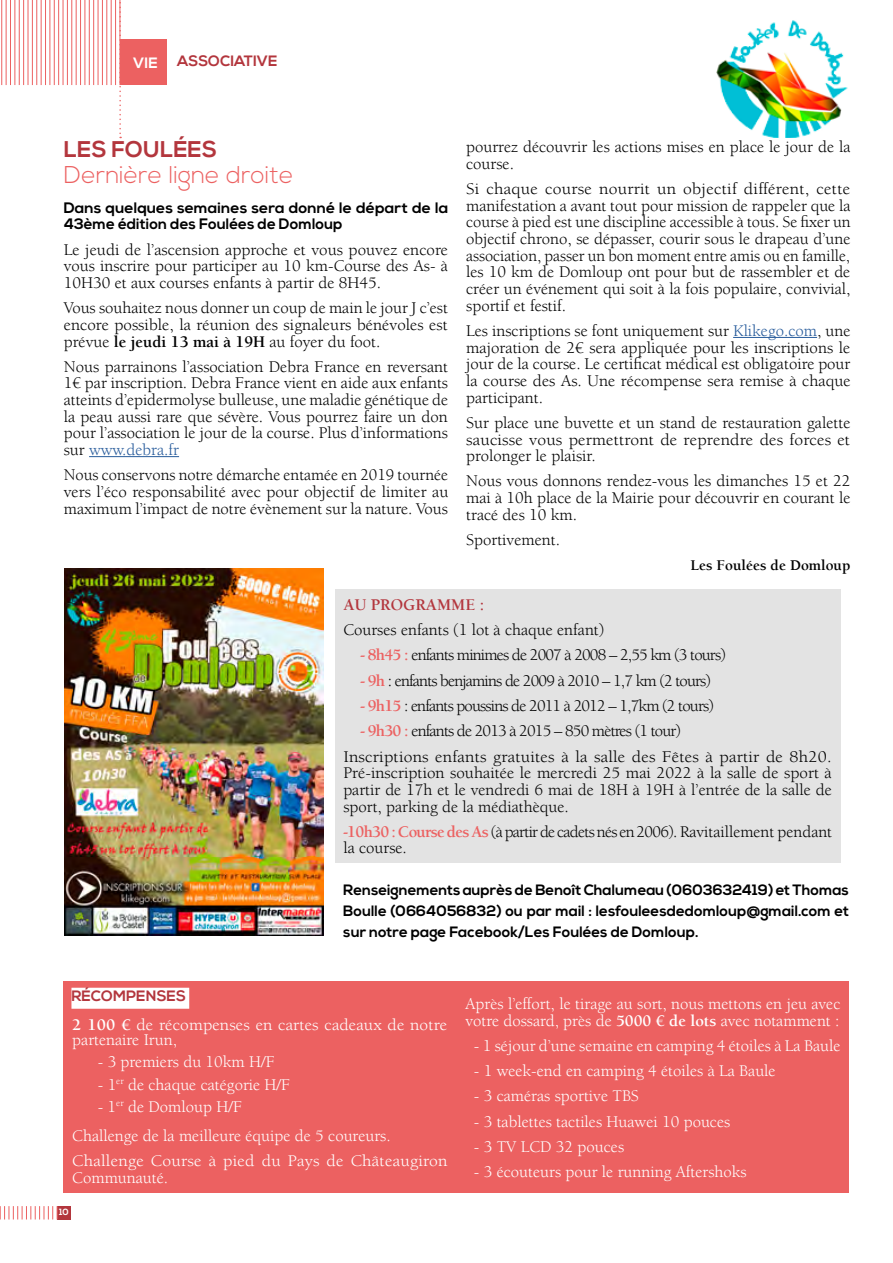
<style>
.page{position:relative;width:893px;height:1263px;background:#fff}
.page>*{position:absolute;margin:0;border:0;box-sizing:border-box;transform-origin:0 0}
.t1{font:300 24.3px "Nexa";color:#ec6161}
.t2{font:700 22.65px "Nexa";color:#b3363d}
.t3{font:16.65px/16.6px "Berkeley LT";color:#000;text-align:justify}
.t4{font:16.65px/29.5px "Berkeley LT";color:#fff}
.t5{font:16.65px/16.6px "Berkeley LT";color:#000;text-align:justify;scale:1.05 1}
.t6{font:16.65px "Berkeley LT";letter-spacing:-.05em;color:#000}
.t7{font:16.65px/15px "Berkeley LT";color:#fff;scale:1.04 1}
.t8{font:16.65px/16.6px "Berkeley LT";color:#fff;scale:1.05 1}
.t9{font:700 16.65px "Berkeley LT";color:#b3363d}
.t10{font:700 15.15px/16.6px "Nexa";letter-spacing:.005em;color:#000}
.t11{font:700 15.15px "Berkeley LT";color:#000}
.t12{font:700 15px/21px "Nexa";color:#000;text-align:justify}
.t13{font:700 15px "Nexa";color:#b3363d}
.t14{font:700 15px "Nexa";color:#fff}
.t15{font:700 9px "Nexa";color:#fff}
.s1{font-weight:700;font-size:16.5px}
.s2{color:#275b9b}
.s3{font-weight:700;color:#ec6161}
</style>
<div class="page">
<hr style="left:0;top:0;width:1px;height:85px;background:#ec6161">
<hr style="left:1px;top:0;width:1px;height:85px;background:#ec6161">
<hr style="left:6px;top:0;width:1px;height:85px;background:#ec6161">
<hr style="left:10px;top:0;width:1px;height:85px;background:#ec6161">
<hr style="left:15px;top:0;width:1px;height:85px;background:#ec6161">
<hr style="left:19px;top:0;width:1px;height:85px;background:#ec6161">
<hr style="left:23px;top:0;width:1px;height:85px;background:#ec6161">
<hr style="left:28px;top:0;width:1px;height:85px;background:#ec6161">
<hr style="left:32px;top:0;width:1px;height:85px;background:#ec6161">
<hr style="left:37px;top:0;width:1px;height:85px;background:#ec6161">
<hr style="left:41px;top:0;width:1px;height:85px;background:#ec6161">
<hr style="left:45px;top:0;width:1px;height:85px;background:#ec6161">
<hr style="left:50px;top:0;width:1px;height:85px;background:#ec6161">
<hr style="left:54px;top:0;width:1px;height:85px;background:#ec6161">
<hr style="left:58px;top:0;width:1px;height:85px;background:#ec6161">
<hr style="left:63px;top:0;width:1px;height:85px;background:#ec6161">
<hr style="left:67px;top:0;width:1px;height:85px;background:#ec6161">
<hr style="left:72px;top:0;width:1px;height:85px;background:#ec6161">
<hr style="left:76px;top:0;width:1px;height:85px;background:#ec6161">
<hr style="left:80px;top:0;width:1px;height:85px;background:#ec6161">
<hr style="left:85px;top:0;width:1px;height:85px;background:#ec6161">
<hr style="left:89px;top:0;width:1px;height:85px;background:#ec6161">
<hr style="left:93px;top:0;width:1px;height:85px;background:#ec6161">
<hr style="left:98px;top:0;width:1px;height:85px;background:#ec6161">
<hr style="left:102px;top:0;width:1px;height:85px;background:#ec6161">
<hr style="left:107px;top:0;width:1px;height:85px;background:#ec6161">
<hr style="left:111px;top:0;width:1px;height:85px;background:#ec6161">
<hr style="left:115px;top:0;width:1px;height:85px;background:#ec6161">
<div style="left:57px;top:1206px;width:14px;height:13px;background:#b3363d"></div>
<svg style="left:119px;top:0;width:2px;height:138px"></svg>
<div style="left:120px;top:40px;width:46px;height:45px;background:#ec6161"></div>
<svg style="left:0;top:1206px;width:58px;height:13px"></svg>
<img style="left:64px;top:569px;width:259px;height:366px">
<hr style="left:89px;top:456px;width:90px;height:1px;background:#275b9b">
<hr style="left:733px;top:337px;width:84px;height:1px;background:#275b9b">
<img style="left:716px;top:20px;width:132px;height:117px">
<div style="left:335px;top:589px;width:505px;height:273px;background:#e3e3e3"></div>
<div style="left:64px;top:981px;width:785px;height:211px;background:#ec6161"></div>
<div style="left:71px;top:988px;width:118px;height:21px;background:#fff"></div>
<p class="t14" style="left:133px;top:54px;width:26px">VIE</p>
<p class="t13" style="left:177px;top:52px;width:102px">ASSOCIATIVE</p>
<h2 class="t2" style="left:64px;top:136px;width:155px">LES FOULÉES</h2>
<h1 class="t1" style="left:64px;top:161px;width:231px">Dernière ligne droite</h1>
<p class="t10" style="left:64px;top:200px;width:386px">Dans quelques semaines sera donné le départ de la<br>43ème édition des Foulées de Domloup</p>
<p class="t3" style="left:64px;top:241px;width:386px">Le jeudi de l’ascension approche et vous pouvez encore vous inscrire pour participer au 10 km-Course des As- à 10H30 et aux courses enfants à partir de 8H45.</p>
<p class="t3" style="left:64px;top:300px;width:386px">Vous souhaitez nous donner un coup de main le jour J c’est encore possible, la réunion des signaleurs bénévoles est prévue <span class="s1">le jeudi 13 mai à 19H</span> au foyer du foot.</p>
<p class="t3" style="left:64px;top:359px;width:386px">Nous parrainons l’association Debra France en reversant 1€ par inscription. Debra France vient en aide aux enfants atteints d’epidermolyse bulleuse, une maladie génétique de la peau aussi rare que sévère. Vous pourrez faire un don pour l’association le jour de la course. Plus d’informations sur <span class="s2">www.debra.fr</span></p>
<p class="t3" style="left:64px;top:467px;width:386px">Nous conservons notre démarche entamée en 2019 tournée vers l’éco responsabilité avec pour objectif de limiter au maximum l’impact de notre évènement sur la nature. Vous</p>
<p class="t3" style="left:466px;top:139px;width:386px">pourrez découvrir les actions mises en place le jour de la course.</p>
<p class="t5" style="left:466px;top:181px;width:368px">Si chaque course nourrit un objectif différent, cette manifestation a avant tout pour mission de rappeler que la course à pied est une discipline accessible à tous. Se fixer un objectif chrono, se dépasser, courir sous le drapeau d’une association, passer un bon moment entre amis ou en famille, les 10 km de Domloup ont pour but de rassembler et de créer un événement qui soit à la fois populaire, convivial, sportif et festif.</p>
<p class="t3" style="left:466px;top:323px;width:386px">Les inscriptions se font uniquement sur <span class="s2">Klikego.com</span>, une majoration de 2€ sera appliquée pour les inscriptions le jour de la course. Le certificat médical est obligatoire pour la course des As. Une récompense sera remise à chaque participant.</p>
<p class="t3" style="left:466px;top:415px;width:386px">Sur place une buvette et un stand de restauration galette saucisse vous permettront de reprendre des forces et prolonger le plaisir.</p>
<p class="t3" style="left:466px;top:473px;width:386px">Nous vous donnons rendez-vous les dimanches 15 et 22 mai à 10h place de la Mairie pour découvrir en courant le tracé des 10 km.</p>
<p class="t3" style="left:466px;top:532px;width:95px">Sportivement.</p>
<p class="t11" style="left:690px;top:557px;width:162px">Les Foulées de Domloup</p>
<p class="t9" style="left:343px;top:596px;width:142px">AU PROGRAMME :</p>
<p class="t3" style="left:343px;top:622px;width:263px">Courses enfants (1 lot à chaque enfant)</p>
<p class="t6" style="left:360px;top:646px;width:367px"><span class="s3">- 8h45 :</span> enfants minimes de 2007 à 2008 – 2,55 km (3 tours)</p>
<p class="t6" style="left:360px;top:672px;width:352px"><span class="s3">- 9h</span> : enfants benjamins de 2009 à 2010 – 1,7 km (2 tours)</p>
<p class="t6" style="left:360px;top:697px;width:355px"><span class="s3">- 9h15</span> : enfants poussins de 2011 à 2012 – 1,7km (2 tours)</p>
<p class="t3" style="left:343px;top:719px;width:490px;line-height:25.3px;text-indent:17px"><span class="s3">- 9h30 :</span> enfants de 2013 à 2015 – 850 mètres (1 tour)<br>Inscriptions enfants gratuites à la salle des Fêtes à partir de 8h20.</p>
<p class="t3" style="left:343px;top:765px;width:490px">Pré-inscription souhaitée le mercredi 25 mai 2022 à la salle de sport à partir de 17h et le vendredi 6 mai de 18H à 19H à l’entrée de la salle de sport, parking de la médiathèque.</p>
<p class="t3" style="left:343px;top:823px;width:490px"><span class="s3">-10h30 :Course des As</span> (à partir de cadets nés en 2006). Ravitaillement pendant la course.</p>
<p class="t12" style="left:343px;top:880px;width:507px">Renseignements auprès de Benoît Chalumeau (0603632419) et Thomas Boulle (0664056832) ou par mail : lesfouleesdedomloup@gmail.com et sur notre page Facebook/Les Foulées de Domloup.</p>
<p class="t13" style="left:71px;top:987px;width:116px">RÉCOMPENSES</p>
<p class="t7" style="left:72px;top:1018px;width:362px"><span class="s1">2 100 €</span> de récompenses en cartes cadeaux de notre partenaire Irun,</p>
<p class="t4" style="left:98px;top:1048px;width:178px">- 3 premiers du 10km H/F</p>
<p class="t4" style="left:98px;top:1070px;width:194px">- 1<sup>er</sup> de chaque catégorie H/F</p>
<p class="t4" style="left:72px;top:1092px;width:320px;text-indent:25px">- 1<sup>er</sup> de Domloup H/F<br>Challenge de la meilleure équipe de 5 coureurs.</p>
<p class="t8" style="left:72px;top:1153px;width:359px">Challenge Course à pied du Pays de Châteaugiron<br>Communauté.</p>
<p class="t15" style="left:59px;top:1207px;width:11px">10</p>
<p class="t4" style="left:465px;top:996px;width:377px;line-height:16.6px">Après l’effort, le tirage au sort, nous mettons en jeu avec votre dossard, près de <span class="s1">5000 € de lots</span> avec notamment :</p>
<p class="t4" style="left:474px;top:1031px;width:368px">- 1 séjour d’une semaine en camping 4 étoiles à La Baule</p>
<p class="t4" style="left:474px;top:1056px;width:303px">- 1 week-end en camping 4 étoiles à La Baule</p>
<p class="t4" style="left:474px;top:1081px;width:167px">- 3 caméras sportive TBS</p>
<p class="t4" style="left:474px;top:1107px;width:258px">- 3 tablettes tactiles Huawei 10 pouces</p>
<p class="t4" style="left:474px;top:1132px;width:152px">- 3 TV LCD 32 pouces</p>
<p class="t4" style="left:474px;top:1157px;width:274px">- 3 écouteurs pour le running Aftershoks</p>
</div>
